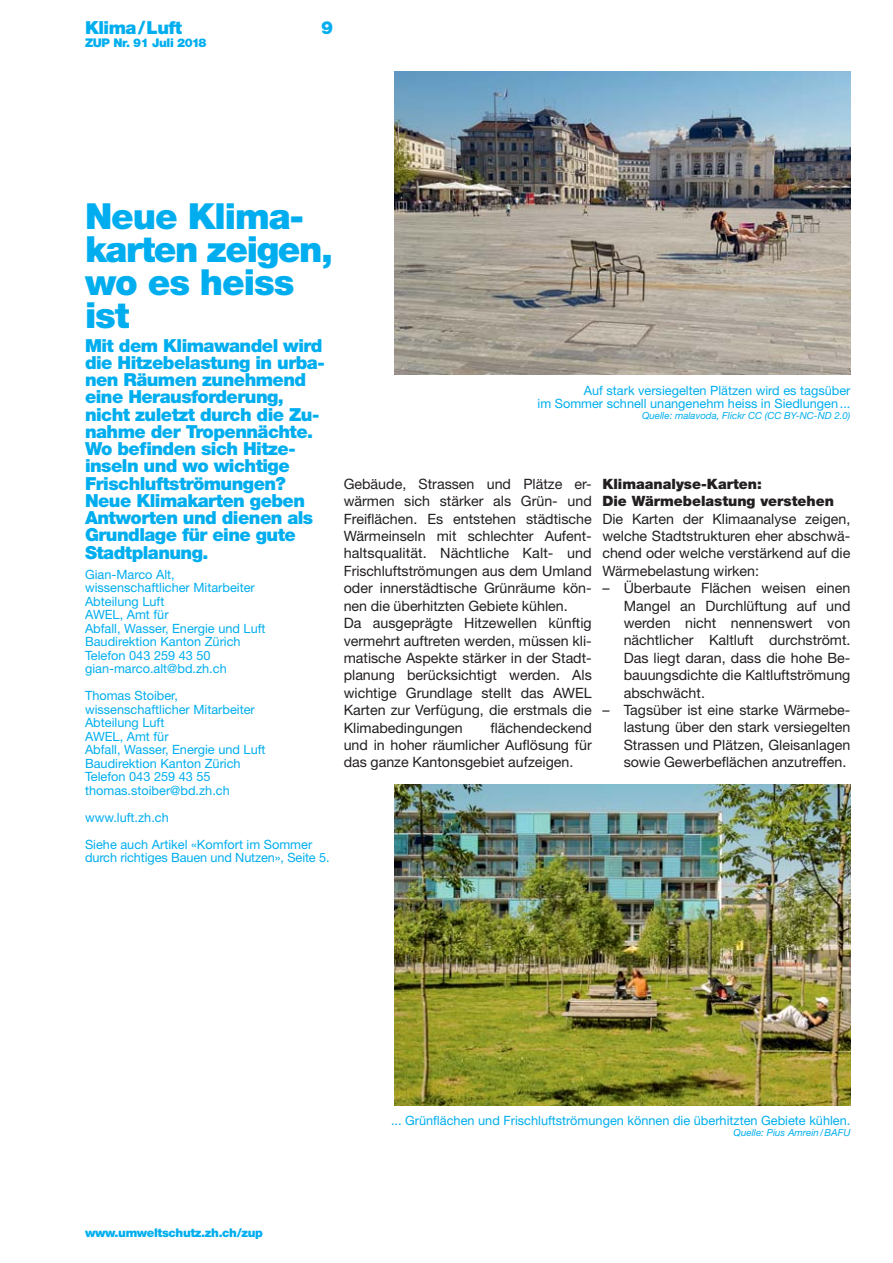
<style>
.page{position:relative;width:893px;height:1263px;background:#fff}
.page>*{position:absolute;margin:0;border:0;box-sizing:border-box;transform-origin:0 0}
.t1{font:900 36px/33px "Helvetica Neue LT Std";letter-spacing:-.03em;color:#00aeef}
.t2{font:900 18px/17.2px "Helvetica Neue LT Std";letter-spacing:-.03em;color:#00aeef}
.t3{font:14.25px/17.4px "Helvetica Neue LT Std";color:#231f20;text-align:justify}
.t4{font:900 14.25px/17.4px "Helvetica Neue LT Std";color:#231f20}
.t5{font:12.75px/13.5px "Helvetica Neue LT Std";color:#00aeef}
.t6{font:900 12px "Helvetica Neue LT Std";letter-spacing:-.03em;color:#00aeef}
.t7{font:italic 9.75px "Helvetica Neue LT Std";color:#00aeef}
</style>
<div class="page">
<img style="left:394px;top:785px;width:456px;height:320px">
<img style="left:394px;top:71px;width:456px;height:304px">
<p class="t2" style="left:85px;top:21px;width:99px">Klima / Luft</p>
<p class="t2" style="left:321px;top:21px;width:14px">9</p>
<p class="t6" style="left:85px;top:38px;width:123px">ZUP Nr. 91 Juli 2018</p>
<h1 class="t1" style="left:85px;top:204px;width:250px">Neue Klima&shy;karten zeigen, wo es heiss ist</h1>
<p class="t2" style="left:85px;top:339px;width:241px">Mit dem Klimawandel wird die Hitzebelastung in urba&shy;nen Räumen zunehmend eine Herausforderung, nicht zuletzt durch die Zu&shy;nahme der Tropennächte.<br>Wo befinden sich Hitze&shy;inseln und wo wichtige<br>Frischluftströmungen?<br>Neue Klimakarten geben<br>Antworten und dienen als<br>Grund lage für eine gute<br>Stadt planung.</p>
<p class="t5" style="left:85px;top:569px;width:182px">Gian-Marco Alt, wissenschaftlicher Mitarbeiter<br>Abteilung Luft<br>AWEL, Amt für<br>Abfall, Wasser, Energie und Luft<br>Baudirektion Kanton Zürich<br>Telefon 043 259 43 50 gian-marco.alt@bd.zh.ch</p>
<p class="t5" style="left:85px;top:690px;width:182px">Thomas Stoiber, wissenschaftlicher Mitarbeiter<br>Abteilung Luft<br>AWEL, Amt für<br>Abfall, Wasser, Energie und Luft<br>Baudirektion Kanton Zürich<br>Telefon 043 259 43 55 thomas.stoiber@bd.zh.ch</p>
<p class="t5" style="left:85px;top:805px;width:229px;line-height:27px">www.luft.zh.ch<br>Siehe auch Artikel «Komfort im Sommer</p>
<p class="t5" style="left:85px;top:852px;width:246px">durch richtiges Bauen und Nutzen», Seite 5.</p>
<p class="t5" style="left:537px;top:385px;width:314px;text-align:right">Auf stark versiegelten Plätzen wird es tagsüber<br>im Sommer schnell unangenehm heiss in Siedlungen ...</p>
<p class="t7" style="left:642px;top:410px;width:210px">Quelle: malavoda, Flickr CC (CC BY-NC-ND 2.0)</p>
<p class="t3" style="left:344px;top:477px;width:250px;text-align:left">Gebäude, Strassen und Plätze er&shy;wärmen sich stärker als Grün- und Freiflächen. Es entstehen städtische Wärme inseln mit schlechter Aufent&shy;haltsqualität. Nächtliche Kalt- und Frisch luftströmungen aus dem Umland oder innerstädtische Grünräume kön&shy;nen die überhitzten Gebiete kühlen.<br>Da ausgeprägte Hitzewellen künftig vermehrt auftreten werden, müssen kli&shy;matische Aspekte stärker in der Stadt&shy;planung berücksichtigt werden. Als wichtige Grundlage stellt das AWEL Karten zur Verfügung, die erstmals die Klimabedingungen</p>
<p class="t3" style="left:344px;top:720px;width:250px;text-indent:147px">flächendeckend und in hoher räumlicher Auflösung für das ganze Kantonsgebiet aufzeigen.</p>
<p class="t4" style="left:602px;top:477px;width:233px">Klimaanalyse-Karten:<br>Die Wärmebelastung verstehen</p>
<p class="t3" style="left:602px;top:511px;width:250px">Die Karten der Klimaanalyse zeigen, welche Stadtstrukturen eher abschwä&shy;chend oder welche verstärkend auf die Wärmebelastung wirken:</p>
<p class="t3" style="left:624px;top:581px;width:228px;text-indent:-21px">– Überbaute Flächen weisen einen Mangel an Durchlüftung auf und werden nicht nennenswert von nächtlicher Kaltluft durchströmt.<br>Das liegt daran, dass die hohe Be&shy;bauungsdichte die Kaltluftströmung abschwächt.</p>
<p class="t3" style="left:624px;top:703px;width:228px;text-indent:-21px">– Tagsüber ist eine starke Wärmebe&shy;lastung über den stark versiegelten Strassen und Plätzen, Gleisanlagen sowie Gewerbeflächen anzutreffen.</p>
<p class="t6" style="left:85px;top:1229px;width:179px">www.umweltschutz.zh.ch/zup</p>
<p class="t5" style="left:391px;top:1115px;width:461px">... Grünflächen und Frischluftströmungen können die überhitzten Gebiete kühlen.</p>
<p class="t7" style="left:734px;top:1127px;width:118px">Quelle: Pius Amrein / BAFU</p>
</div>
